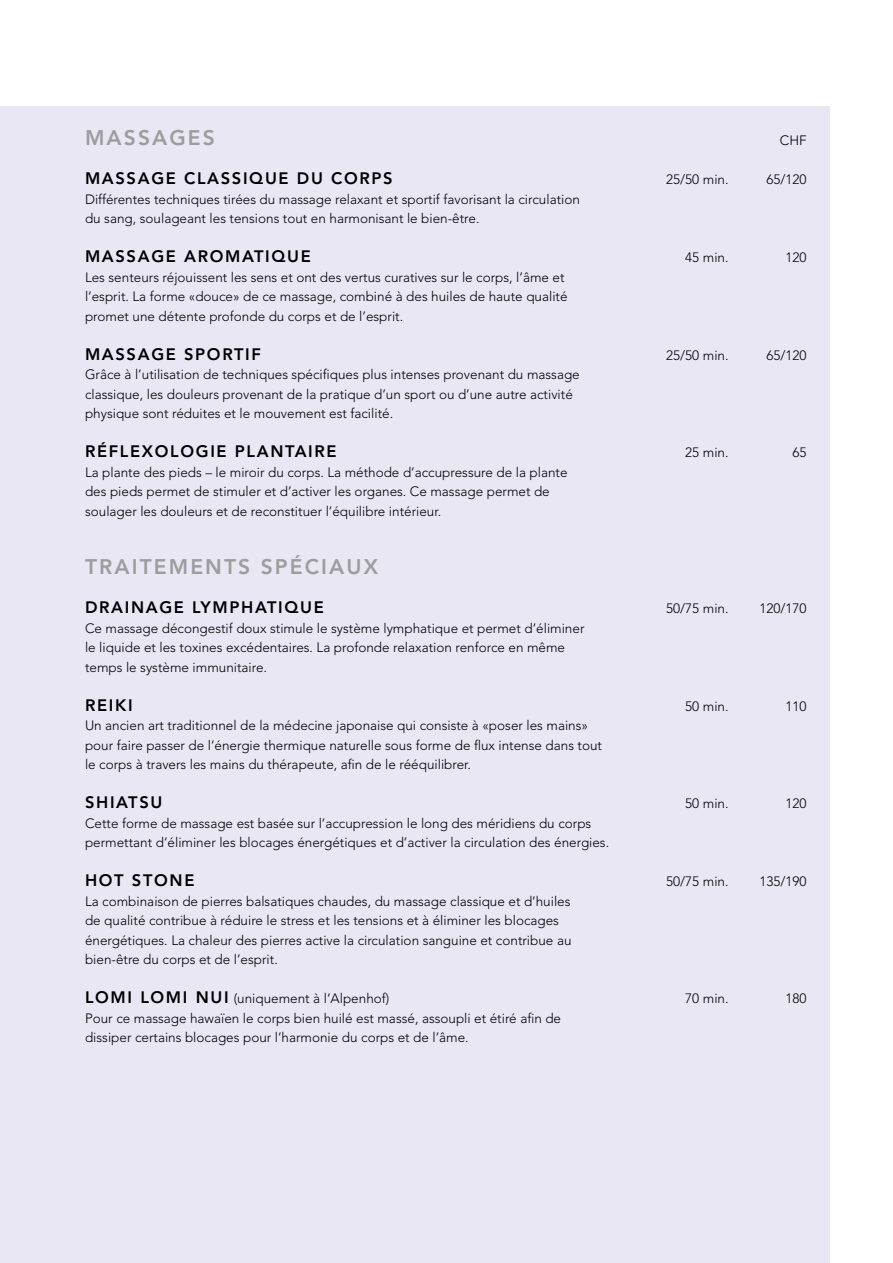
<style>
.page{position:relative;width:893px;height:1263px;background:#fff}
.page>*{position:absolute;margin:0;border:0;box-sizing:border-box;transform-origin:0 0}
.t1{font:800 21px "Avenir LT Std";letter-spacing:.1em;color:#9d9d9c}
.t2{font:800 16.5px "Avenir LT Std";letter-spacing:.1em;color:#000}
.t3{font:300 13.5px/19.5px "Avenir LT Std";color:#000}
.s1{font-weight:800;font-size:16.5px}
</style>
<div class="page">
<div style="left:0;top:106px;width:829px;height:1157px;background:#e9e7f4"></div>
<h1 class="t1" style="left:85px;top:126px;width:131px">MASSAGES</h1>
<p class="t3" style="left:780px;top:131px;width:28px">CHF</p>
<p class="t2" style="left:85px;top:169px;width:309px">MASSAGE CLASSIQUE DU CORPS</p>
<p class="t3" style="left:666px;top:170px;width:64px">25/50 min.</p>
<p class="t3" style="left:766px;top:170px;width:42px">65/120</p>
<p class="t3" style="left:85px;top:189px;width:496px">Différentes techniques tirées du massage relaxant et sportif favorisant la circulation du sang, soulageant les tensions tout en harmonisant le bien-être.</p>
<p class="t2" style="left:85px;top:247px;width:227px">MASSAGE AROMATIQUE</p>
<p class="t3" style="left:685px;top:248px;width:45px">45 min.</p>
<p class="t3" style="left:785px;top:248px;width:23px">120</p>
<p class="t3" style="left:85px;top:267px;width:484px">Les senteurs réjouissent les sens et ont des vertus curatives sur le corps, l’âme et l‘esprit. La forme «douce» de ce massage, combiné à des huiles de haute qualité promet une détente profonde du corps et de l’esprit.</p>
<p class="t2" style="left:85px;top:344px;width:177px">MASSAGE SPORTIF</p>
<p class="t3" style="left:666px;top:345px;width:64px">25/50 min.</p>
<p class="t3" style="left:766px;top:345px;width:42px">65/120</p>
<p class="t3" style="left:85px;top:365px;width:496px">Grâce à l’utilisation de techniques spécifiques plus intenses provenant du massage classique, les douleurs provenant de la pratique d’un sport ou d’une autre activité physique sont réduites et le mouvement est facilité.</p>
<p class="t2" style="left:85px;top:442px;width:253px">RÉFLEXOLOGIE PLANTAIRE</p>
<p class="t3" style="left:685px;top:443px;width:45px">25 min.</p>
<p class="t3" style="left:793px;top:443px;width:16px">65</p>
<p class="t3" style="left:85px;top:462px;width:484px">La plante des pieds – le miroir du corps. La méthode d’accupressure de la plante des pieds permet de stimuler et d’activer les organes. Ce massage permet de soulager les douleurs et de reconstituer l’équilibre intérieur.</p>
<h1 class="t1" style="left:85px;top:555px;width:295px">TRAITEMENTS SPÉCIAUX</h1>
<p class="t2" style="left:85px;top:598px;width:240px">DRAINAGE LYMPHATIQUE</p>
<p class="t3" style="left:666px;top:599px;width:64px">50/75 min.</p>
<p class="t3" style="left:759px;top:599px;width:49px">120/170</p>
<p class="t3" style="left:85px;top:618px;width:501px">Ce massage décongestif doux stimule le système lymphatique et permet d’éliminer le liquide et les toxines excédentaires. La profonde relaxation renforce en même temps le système immunitaire.</p>
<p class="t2" style="left:85px;top:695px;width:49px">REIKI</p>
<p class="t3" style="left:685px;top:696px;width:45px">50 min.</p>
<p class="t3" style="left:785px;top:696px;width:23px">110</p>
<p class="t3" style="left:85px;top:716px;width:519px">Un ancien art traditionnel de la médecine japonaise qui consiste à «poser les mains» pour faire passer de l’énergie thermique naturelle sous forme de flux intense dans tout le corps à travers les mains du thérapeute, afin de le rééquilibrer.</p>
<p class="t2" style="left:85px;top:793px;width:79px">SHIATSU</p>
<p class="t3" style="left:685px;top:794px;width:45px">50 min.</p>
<p class="t3" style="left:785px;top:794px;width:23px">120</p>
<p class="t3" style="left:85px;top:813px;width:526px">Cette forme de massage est basée sur l’accupression le long des méridiens du corps permettant d’éliminer les blocages énergétiques et d’activer la circulation des énergies.</p>
<p class="t2" style="left:85px;top:871px;width:111px">HOT STONE</p>
<p class="t3" style="left:666px;top:872px;width:64px">50/75 min.</p>
<p class="t3" style="left:759px;top:872px;width:49px">135/190</p>
<p class="t3" style="left:85px;top:891px;width:488px">La combinaison de pierres balsatiques chaudes, du massage classique et d’huiles de qualité contribue à réduire le stress et les tensions et à éliminer les blocages énergétiques. La chaleur des pierres active la circulation sanguine et contribue au bien-être du corps et de l’esprit.</p>
<p class="t3" style="left:85px;top:989px;width:306px"><span class="s1">LOMI LOMI NUI</span> (uniquement à l‘Alpenhof)</p>
<p class="t3" style="left:685px;top:989px;width:45px">70 min.</p>
<p class="t3" style="left:785px;top:989px;width:23px">180</p>
<p class="t3" style="left:85px;top:1008px;width:478px">Pour ce massage hawaïen le corps bien huilé est massé, assoupli et étiré afin de dissiper certains blocages pour l’harmonie du corps et de l’âme.</p>
</div>
